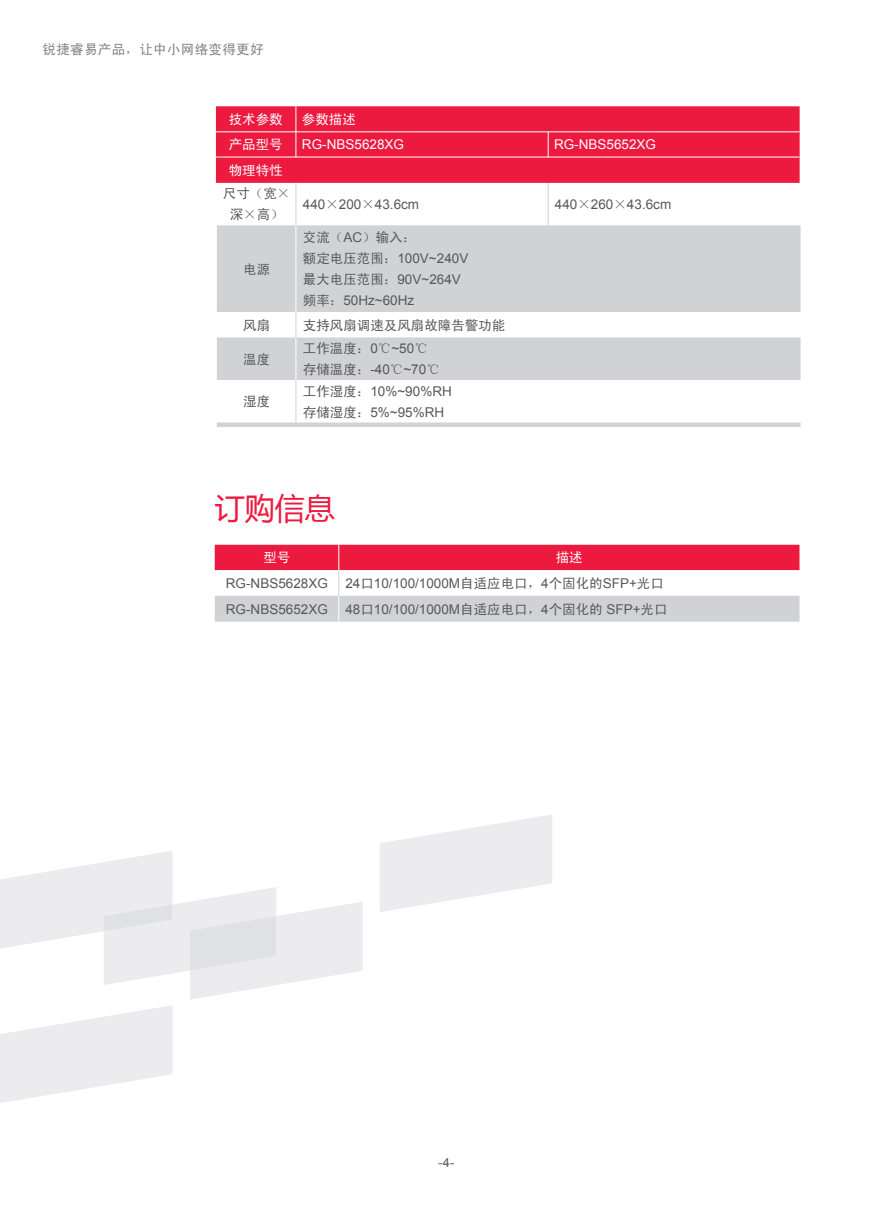
<style>
.page{position:relative;width:893px;height:1212px;background:#fff}
.page>*{position:absolute;margin:0;border:0;box-sizing:border-box;transform-origin:0 0}
.t1{font:30px "Microsoft Ya Hei";color:#ed1a40}
.t2{font:13.5px/21px "Arial";color:#57585a}
.t3{font:13.5px/21px "Sim Hei";color:#57585a;text-align:center}
.t4{font:13.5px "Arial";color:#fff}
.t5{font:13.5px "Sim Hei";color:#fff}
.t6{font:13.5px "Sim Hei";letter-spacing:.025em;color:#808285}
.t7{font:12.75px "Arial";color:#57585a}
.s1{font-family:"Sim Hei"}
.s2{font-family:"Arial"}
</style>
<div class="page">
<svg style="left:0;top:1005px;width:172px;height:98px"></svg>
<svg style="left:380px;top:815px;width:172px;height:97px"></svg>
<svg style="left:0;top:851px;width:363px;height:148px"></svg>
<svg style="left:215px;top:545px;width:584px;height:77px"></svg>
<svg style="left:217px;top:225px;width:584px;height:202px;fill:#d1d2d4"></svg>
<div style="left:216px;top:106px;width:584px;height:77px;background:#ed1a40"></div>
<hr style="left:296px;top:106px;width:1px;height:51px;background:#fff">
<hr style="left:216px;top:131px;width:583px;height:1px;background:#fff">
<hr style="left:216px;top:157px;width:583px;height:1px;background:#fff">
<hr style="left:296px;top:183px;width:1px;height:242px;background:#d1d2d4">
<hr style="left:548px;top:183px;width:1px;height:43px;background:#d1d2d4">
<hr style="left:296px;top:225px;width:1px;height:87px;background:#fff">
<hr style="left:296px;top:338px;width:1px;height:42px;background:#fff">
<svg style="left:548px;top:132px;width:1px;height:25px"></svg>
<p class="t6" style="left:43px;top:43px;width:223px">锐捷睿易产品，让中小网络变得更好</p>
<p class="t5" style="left:229px;top:112px;width:55px">技术参数</p>
<p class="t5" style="left:302px;top:112px;width:55px">参数描述</p>
<p class="t5" style="left:229px;top:138px;width:55px">产品型号</p>
<p class="t4" style="left:302px;top:136px;width:104px">RG-NBS5628XG</p>
<p class="t4" style="left:554px;top:136px;width:104px">RG-NBS5652XG</p>
<p class="t5" style="left:229px;top:163px;width:55px">物理特性</p>
<p class="t3" style="left:223px;top:183px;width:69px">尺寸（宽×深×高）</p>
<p class="t2" style="left:303px;top:194px;width:118px">440<span class="s1">×</span>200<span class="s1">×</span>43.6cm</p>
<p class="t2" style="left:555px;top:194px;width:118px">440<span class="s1">×</span>260<span class="s1">×</span>43.6cm</p>
<p class="t3" style="left:243px;top:258px;width:28px">电源</p>
<p class="t3" style="left:303px;top:227px;width:115px">交流（<span class="s2">AC</span>）输入：</p>
<p class="t2" style="left:303px;top:248px;width:167px"><span class="s1">额定电压范围：</span>100V~240V<span class="s1">最大电压范围：</span>90V~264V<span class="s1">频率：</span>50Hz~60Hz</p>
<p class="t3" style="left:243px;top:314px;width:28px">风扇</p>
<p class="t3" style="left:303px;top:314px;width:204px">支持风扇调速及风扇故障告警功能</p>
<p class="t3" style="left:243px;top:348px;width:28px">温度</p>
<p class="t3" style="left:303px;top:338px;width:138px;text-align:left">工作温度：<span class="s2">0</span>℃<span class="s2">~50</span>℃存储温度：<span class="s2">-40</span>℃<span class="s2">~70</span>℃</p>
<p class="t3" style="left:243px;top:391px;width:28px">湿度</p>
<p class="t2" style="left:303px;top:380px;width:150px"><span class="s1">工作湿度：</span>10%~90%RH<span class="s1">存储湿度：</span>5%~95%RH</p>
<h1 class="t1" style="left:215px;top:488px;width:121px">订购信息</h1>
<p class="t5" style="left:263px;top:551px;width:28px">型号</p>
<p class="t5" style="left:556px;top:551px;width:28px">描述</p>
<p class="t2" style="left:226px;top:573px;width:104px">RG-NBS5628XG</p>
<p class="t2" style="left:345px;top:573px;width:320px">24<span class="s1">口</span>10/100/1000M<span class="s1">自适应电口，</span>4<span class="s1">个固化的</span>SFP+<span class="s1">光口</span></p>
<p class="t2" style="left:226px;top:598px;width:104px">RG-NBS5652XG</p>
<p class="t2" style="left:345px;top:598px;width:324px">48<span class="s1">口</span>10/100/1000M<span class="s1">自适应电口，</span>4<span class="s1">个固化的</span> SFP+<span class="s1">光口</span></p>
<p class="t7" style="left:438px;top:1154px;width:18px">-4-</p>
</div>
